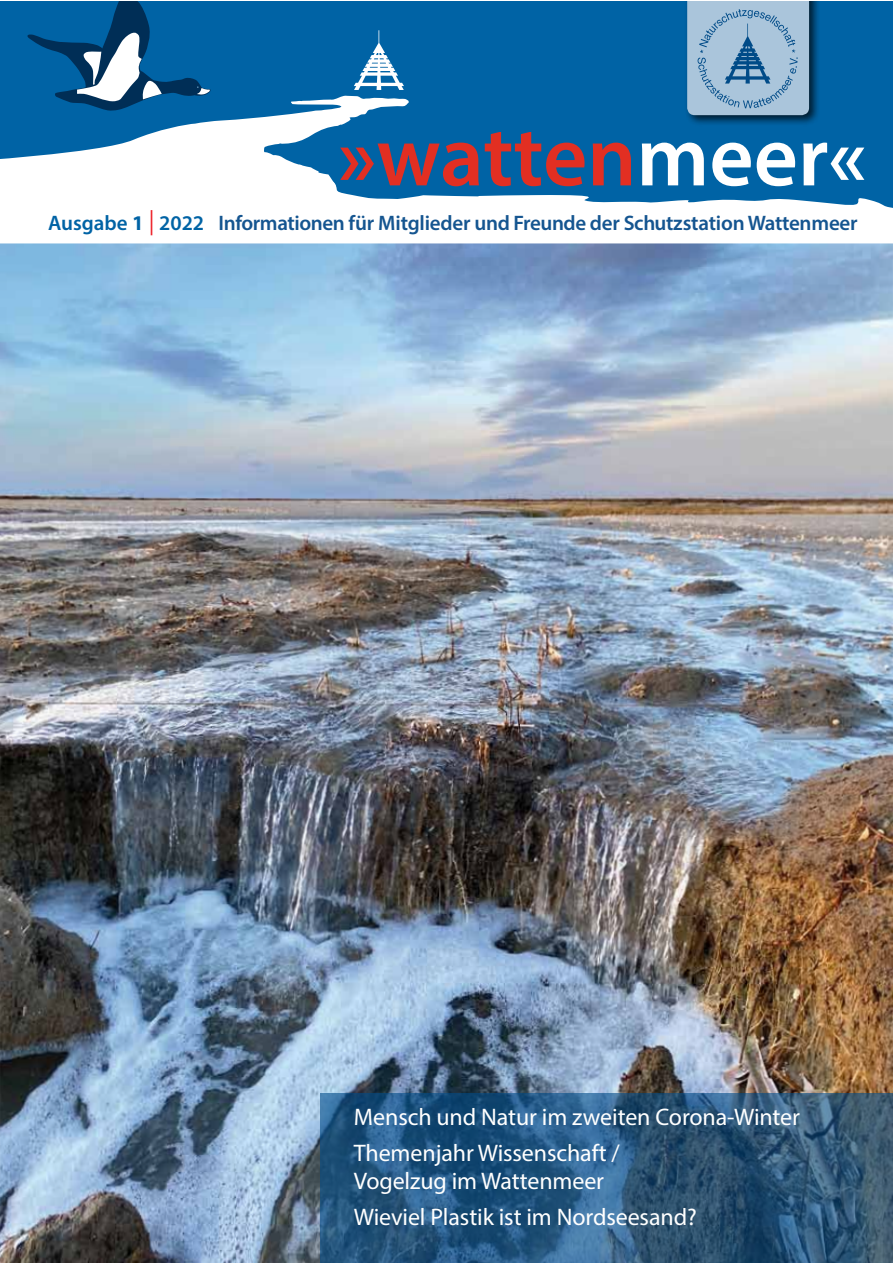
<style>
.page{position:relative;width:893px;height:1263px;background:#fff}
.page>*{position:absolute;margin:0;border:0;box-sizing:border-box;transform-origin:0 0}
.t1{font:600 85.95px "Myriad Pro";color:#e22f22}
.t2{font:24px/36.5px "Myriad Pro";letter-spacing:-.005em;color:#fff}
.t3{font:600 21px "Myriad Pro";letter-spacing:-.015em;color:#155590}
.s1{color:#fff}
.s2{color:#0063a5}
.s3{font-weight:700;color:#0063a5}
.s4{font-size:25.2px;color:#ed1d24}
</style>
<div class="page">
<img style="left:0;top:243px;width:892px;height:1020px">
<svg style="left:321px;top:1093px;width:571px;height:170px;background:#29567b"></svg>
<svg style="left:0;top:1px;width:892px;height:207px"></svg>
<h1 class="t1" style="left:338px;top:102px;width:530px">»watten<span class="s1">meer«</span></h1>
<p class="t3" style="left:48px;top:209px;width:811px"><span class="s2">Ausgabe</span> <span class="s3">1</span> <span class="s4">|</span> <span class="s2">2022</span> Informationen für Mitglieder und Freunde der Schutzstation Wattenmeer</p>
<p class="t2" style="left:354px;top:1098px;width:448px">Mensch und Natur im zweiten Corona-Winter<br>Themenjahr Wissenschaft /</p>
<p class="t2" style="left:354px;top:1162px;width:344px">Vogelzug im Wattenmeer<br>Wieviel Plastik ist im Nordseesand?</p>
</div>
